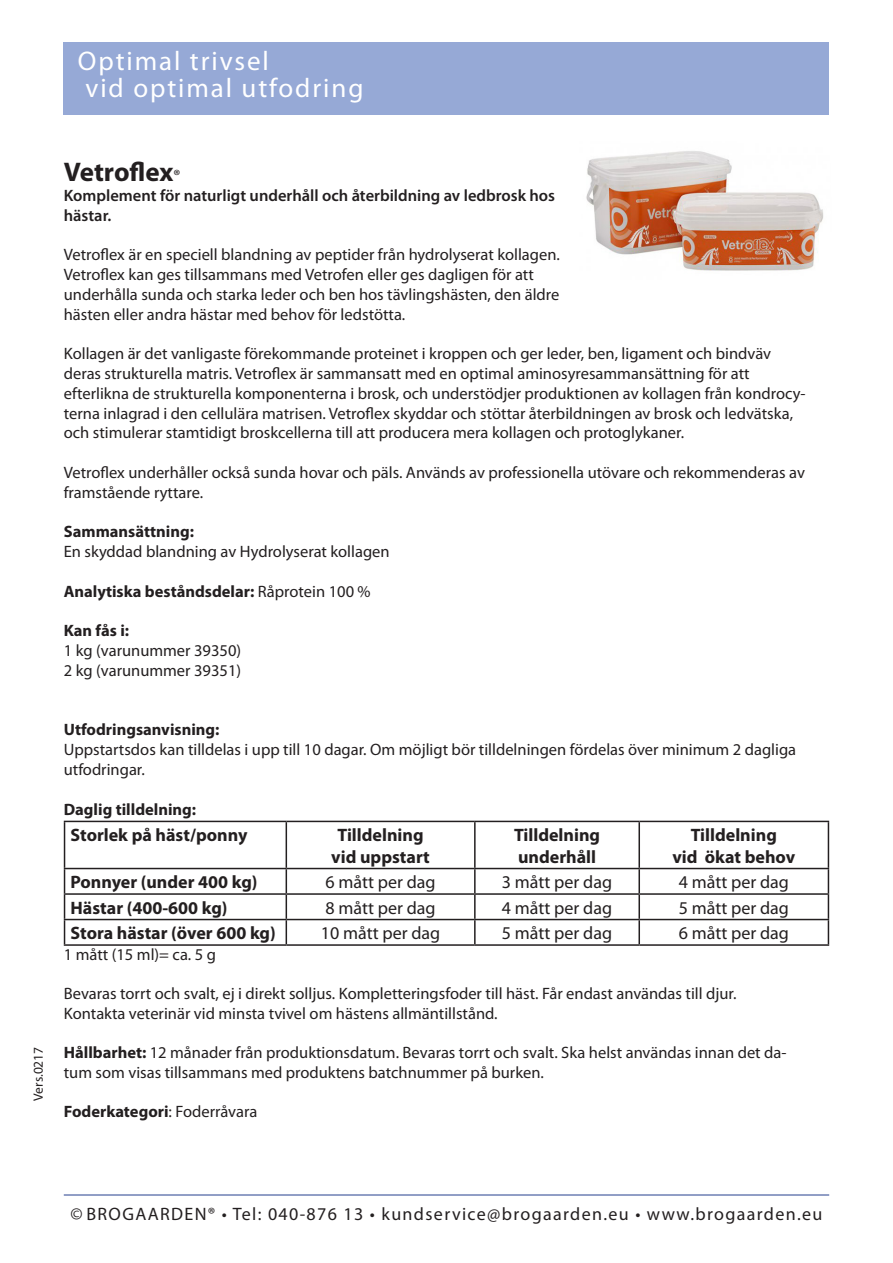
<style>
.page{position:relative;width:893px;height:1263px;background:#fff}
.page>*{position:absolute;margin:0;border:0;box-sizing:border-box;transform-origin:0 0}
.t1{font:27px/27px "Myriad Pro";letter-spacing:.07em;color:#fff}
.t2{font:700 27px "Myriad Pro";letter-spacing:-.005em;color:#231f20}
.t3{font:700 18px/21.6px "Myriad Pro";color:#231f20;text-align:center}
.t4{font:18px "Myriad Pro";color:#231f20}
.t5{font:18px "Myriad Pro";letter-spacing:.075em;color:#231f20}
.t6{font:16.5px/19.8px "Myriad Pro";color:#231f20}
.t7{font:700 16.5px "Myriad Pro";color:#231f20}
.t8{font:600 16.5px/19.8px "Myriad Pro";color:#231f20}
.t9{font:13.5px "Myriad Pro";color:#231f20}
.s1{font-weight:400;font-size:16.5px}
.s2{font-weight:400}
.s3{font-weight:700}
</style>
<div class="page">
<div style="left:64px;top:43px;width:765px;height:72px;background:#96a9d6"></div>
<hr style="left:64px;top:1194px;width:765px;height:1px;background:#253f8e">
<hr style="left:64px;top:821px;width:222px;height:1px;background:#231f20">
<hr style="left:64px;top:822px;width:1px;height:46px;background:#231f20">
<hr style="left:286px;top:821px;width:189px;height:1px;background:#231f20">
<hr style="left:286px;top:822px;width:1px;height:46px;background:#231f20">
<hr style="left:475px;top:821px;width:164px;height:1px;background:#231f20">
<hr style="left:474px;top:822px;width:2px;height:46px;background:#231f20">
<hr style="left:639px;top:821px;width:190px;height:1px;background:#231f20">
<hr style="left:638px;top:822px;width:2px;height:46px;background:#231f20">
<hr style="left:828px;top:822px;width:1px;height:46px;background:#231f20">
<hr style="left:64px;top:868px;width:222px;height:1px;background:#231f20">
<hr style="left:286px;top:868px;width:189px;height:1px;background:#231f20">
<hr style="left:475px;top:868px;width:164px;height:1px;background:#231f20">
<hr style="left:474px;top:869px;width:2px;height:24px;background:#231f20">
<hr style="left:639px;top:868px;width:190px;height:1px;background:#231f20">
<hr style="left:638px;top:869px;width:2px;height:24px;background:#231f20">
<hr style="left:64px;top:893px;width:222px;height:2px;background:#231f20">
<hr style="left:286px;top:893px;width:189px;height:2px;background:#231f20">
<hr style="left:475px;top:893px;width:164px;height:2px;background:#231f20">
<hr style="left:474px;top:895px;width:2px;height:24px;background:#231f20">
<hr style="left:639px;top:893px;width:190px;height:2px;background:#231f20">
<hr style="left:638px;top:895px;width:2px;height:24px;background:#231f20">
<hr style="left:64px;top:919px;width:222px;height:1px;background:#231f20">
<svg style="left:64px;top:869px;width:1px;height:75px"></svg>
<hr style="left:286px;top:919px;width:189px;height:1px;background:#231f20">
<svg style="left:286px;top:869px;width:1px;height:75px"></svg>
<hr style="left:475px;top:919px;width:164px;height:1px;background:#231f20">
<hr style="left:474px;top:920px;width:2px;height:24px;background:#231f20">
<hr style="left:639px;top:919px;width:190px;height:1px;background:#231f20">
<hr style="left:638px;top:920px;width:2px;height:24px;background:#231f20">
<svg style="left:828px;top:869px;width:1px;height:75px"></svg>
<hr style="left:64px;top:944px;width:222px;height:2px;background:#231f20">
<hr style="left:286px;top:944px;width:189px;height:2px;background:#231f20">
<hr style="left:475px;top:944px;width:164px;height:2px;background:#231f20">
<hr style="left:639px;top:944px;width:190px;height:2px;background:#231f20">
<img style="left:586px;top:151px;width:238px;height:120px">
<h1 class="t1" style="left:78px;top:47px;width:287px">Optimal trivsel<br>vid optimal utfodring</h1>
<p class="t9" style="left:30px;top:1101px;width:55px;rotate:-90deg">Vers.0217</p>
<h1 class="t2" style="left:64px;top:154px;width:118px">Vetroflex<span class="s1">®</span></h1>
<p class="t8" style="left:64px;top:185px;width:493px">Komplement för naturligt underhåll och återbildning av ledbrosk hos hästar.</p>
<p class="t6" style="left:64px;top:244px;width:498px">Vetroflex är en speciell blandning av peptider från hydrolyserat kollagen.<br>Vetroflex kan ges tillsammans med Vetrofen eller ges dagligen för att underhålla sunda och starka leder och ben hos tävlingshästen, den äldre hästen eller andra hästar med behov för ledstötta.</p>
<p class="t6" style="left:64px;top:343px;width:743px">Kollagen är det vanligaste förekommande proteinet i kroppen och ger leder, ben, ligament och bindväv deras strukturella matris. Vetroflex är sammansatt med en optimal aminosyresammansättning för att efterlikna de strukturella komponenterna i brosk, och understödjer produktionen av kollagen från kondrocy&shy;terna inlagrad i den cellulära matrisen. Vetroflex skyddar och stöttar återbildningen av brosk och ledvätska, och stimulerar stamtidigt broskcellerna till att producera mera kollagen och protoglykaner.</p>
<p class="t6" style="left:64px;top:462px;width:743px">Vetroflex underhåller också sunda hovar och päls. Används av professionella utövare och rekommenderas av framstående ryttare.</p>
<p class="t7" style="left:64px;top:521px;width:132px">Sammansättning:</p>
<p class="t6" style="left:64px;top:541px;width:327px">En skyddad blandning av Hydrolyserat kollagen</p>
<p class="t7" style="left:64px;top:580px;width:308px">Analytiska beståndsdelar: <span class="s2">Råprotein 100 %</span></p>
<p class="t7" style="left:64px;top:620px;width:67px">Kan fås i:</p>
<p class="t6" style="left:64px;top:640px;width:179px">1 kg (varunummer 39350)<br>2 kg (varunummer 39351)</p>
<p class="t7" style="left:64px;top:719px;width:157px">Utfodringsanvisning:</p>
<p class="t6" style="left:64px;top:739px;width:734px">Uppstartsdos kan tilldelas i upp till 10 dagar. Om möjligt bör tilldelningen fördelas över minimum 2 dagliga utfodringar.</p>
<p class="t7" style="left:64px;top:798px;width:134px">Daglig tilldelning:</p>
<p class="t3" style="left:71px;top:823px;width:178px">Storlek på häst/ponny</p>
<p class="t3" style="left:331px;top:823px;width:100px">Tilldelning vid uppstart</p>
<p class="t3" style="left:514px;top:823px;width:88px;text-align:left">Tilldelning underhåll</p>
<p class="t3" style="left:672px;top:823px;width:124px">Tilldelning<br>vid ökat behov</p>
<p class="t3" style="left:71px;top:870px;width:188px">Ponnyer (under 400 kg)</p>
<p class="t4" style="left:325px;top:871px;width:112px">6 mått per dag</p>
<p class="t4" style="left:502px;top:871px;width:112px">3 mått per dag</p>
<p class="t4" style="left:679px;top:871px;width:112px">4 mått per dag</p>
<p class="t3" style="left:71px;top:896px;width:159px">Hästar (400-600 kg)</p>
<p class="t4" style="left:325px;top:896px;width:112px">8 mått per dag</p>
<p class="t4" style="left:502px;top:896px;width:112px">4 mått per dag</p>
<p class="t4" style="left:679px;top:896px;width:112px">5 mått per dag</p>
<p class="t3" style="left:71px;top:921px;width:207px">Stora hästar (över 600 kg)</p>
<p class="t4" style="left:321px;top:922px;width:121px">10 mått per dag</p>
<p class="t4" style="left:502px;top:922px;width:112px">5 mått per dag</p>
<p class="t4" style="left:679px;top:922px;width:112px">6 mått per dag</p>
<p class="t6" style="left:64px;top:944px;width:154px">1 mått (15 ml)= ca. 5 g</p>
<p class="t6" style="left:64px;top:983px;width:674px">Bevaras torrt och svalt, ej i direkt solljus. Kompletteringsfoder till häst. Får endast användas till djur.<br>Kontakta veterinär vid minsta tvivel om hästens allmäntillstånd.</p>
<p class="t6" style="left:64px;top:1042px;width:724px"><span class="s3">Hållbarhet:</span> 12 månader från produktionsdatum. Bevaras torrt och svalt. Ska helst användas innan det da&shy;tum som visas tillsammans med produktens batchnummer på burken.</p>
<p class="t7" style="left:64px;top:1100px;width:195px">Foderkategori<span class="s2">: Foderråvara</span></p>
<p class="t5" style="left:70px;top:1202px;width:754px">© BROGAARDEN® • Tel: 040-876 13 • kundservice@brogaarden.eu • www.brogaarden.eu</p>
</div>
